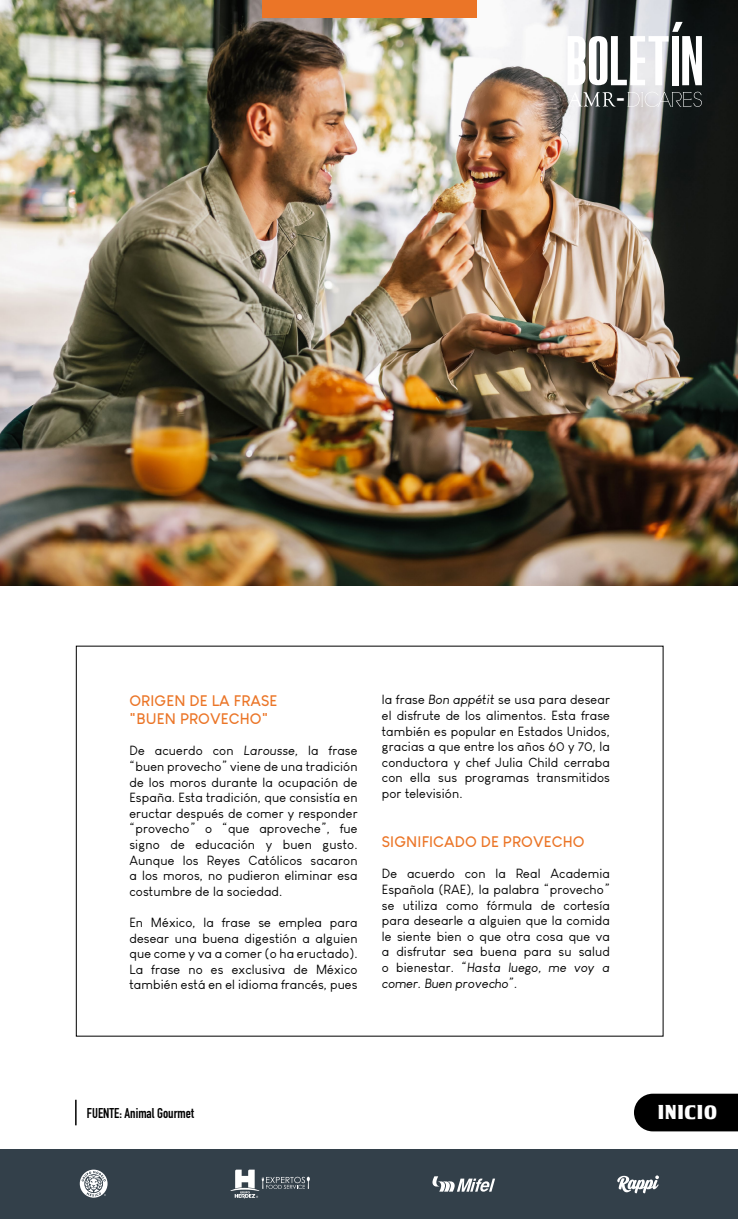
<style>
.page{position:relative;width:738px;height:1219px;background:#fff}
.page>*{position:absolute;margin:0;border:0;box-sizing:border-box;transform-origin:0 0}
.t1{font:55px "Pirrata";color:#fff}
.t2{font:23.1px "Pirrata";color:#fff}
.t3{font:20px "Tobago Poster";letter-spacing:.05em;color:#fff}
.t4{font:700 15px/18px "Louis George Cafe";letter-spacing:.01em;color:#eb7527}
.t5{font:700 14px "DIN Condensed";color:#000}
.t6{font:13px/15.6px "Louis George Cafe";letter-spacing:.01em;color:#000;text-align:justify}
.s1{font-style:italic}
</style>
<div class="page">
<img style="left:0;top:0;width:737px;height:586px">
<div style="left:0;top:1149px;width:737px;height:70px;background:#33404a"></div>
<svg style="left:80px;top:1170px;width:27px;height:28px"></svg>
<svg style="left:617px;top:1175px;width:41px;height:18px"></svg>
<svg style="left:230px;top:1170px;width:79px;height:28px"></svg>
<svg style="left:432px;top:1176px;width:62px;height:16px"></svg>
<div style="left:261px;top:0;width:215px;height:17px;background:#eb7527"></div>
<hr style="left:75px;top:1100px;width:2px;height:25px;background:#000">
<div style="left:634px;top:1094px;width:103px;height:37px;background:#000"></div>
<svg style="left:567px;top:92px;width:48px;height:15px"></svg>
<svg style="left:627px;top:92px;width:74px;height:15px"></svg>
<svg style="left:671px;top:22px;width:11px;height:10px"></svg>
<h1 class="t1" style="left:565px;top:32px;width:139px">BOLETIN</h1>
<h2 class="t2" style="left:616px;top:86px;width:10px">-</h2>
<p class="t4" style="left:129px;top:691px;width:149px">ORIGEN DE LA FRASE "BUEN PROVECHO"</p>
<p class="t6" style="left:129px;top:743px;width:229px">De acuerdo con <span class="s1">Larousse,</span> la frase “buen provecho” viene de una tradición de los moros durante la ocupación de España. Esta tradición, que consistía en eructar después de comer y responder “provecho” o “que aproveche”, fue signo de educación y buen gusto.<br>Aunque los Reyes Católicos sacaron a los moros, no pudieron eliminar esa costumbre de la sociedad.</p>
<p class="t6" style="left:129px;top:915px;width:229px">En México, la frase se emplea para desear una buena digestión a alguien que come y va a comer (o ha eructado).<br>La frase no es exclusiva de México también está en el idioma francés, pues</p>
<p class="t6" style="left:381px;top:692px;width:229px">la frase <span class="s1">Bon appétit</span> se usa para desear el disfrute de los alimentos. Esta frase también es popular en Estados Unidos, gracias a que entre los años 60 y 70, la conductora y chef Julia Child cerraba con ella sus programas transmitidos por televisión.</p>
<p class="t4" style="left:381px;top:832px;width:204px">SIGNIFICADO DE PROVECHO</p>
<p class="t6" style="left:381px;top:866px;width:229px">De acuerdo con la Real Academia Española (RAE), la palabra “provecho” se utiliza como fórmula de cortesía para desearle a alguien que la comida le siente bien o que otra cosa que va a disfrutar sea buena para su salud o bienestar. <span class="s1">“Hasta luego, me voy a comer. Buen provecho”.</span></p>
<p class="t5" style="left:87px;top:1104px;width:108px">FUENTE: Animal Gourmet</p>
<h3 class="t3" style="left:656px;top:1100px;width:60px">INICIO</h3>
</div>
